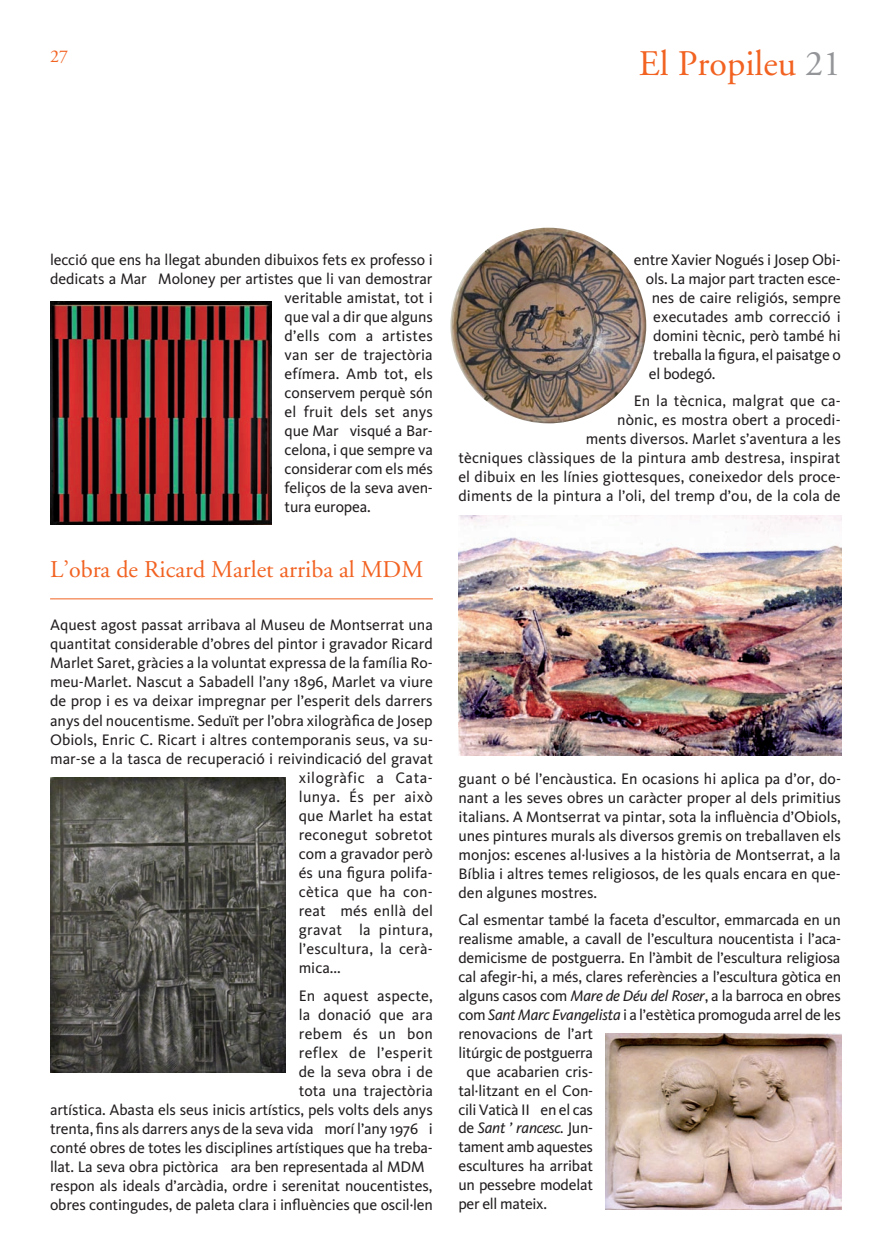
<style>
.page{position:relative;width:892px;height:1259px;background:#fff}
.page>*{position:absolute;margin:0;border:0;box-sizing:border-box;transform-origin:0 0}
.t1{font:36px "Adobe Garamond";color:#f26221}
.t2{font:24px "Adobe Garamond";color:#f26221}
.t3{font:18px "Adobe Garamond";color:#f26221}
.t4{font:15.75px/18.9px "Kievit";letter-spacing:-.005em;color:#231f20;text-align:right}
.t5{font:15.75px "Kievit";letter-spacing:.015em;color:#231f20}
.t6{font:15.75px "Kievit";letter-spacing:.02em;color:#231f20}
.t7{font:15.75px "Kievit";letter-spacing:.035em;color:#231f20}
.t8{font:15.75px "Kievit";letter-spacing:.025em;color:#231f20}
.s1{color:#939598}
.s2{font-style:italic}
</style>
<div class="page">
<hr style="left:50px;top:598px;width:383px;height:1px;background:#f26221">
<img style="left:50px;top:301px;width:222px;height:223px">
<img style="left:459px;top:516px;width:382px;height:240px">
<img style="left:606px;top:1033px;width:235px;height:177px">
<img style="left:51px;top:777px;width:235px;height:295px">
<img style="left:450px;top:228px;width:196px;height:195px;border-radius:98px">
<p class="t3" style="left:50px;top:47px;width:19px">27</p>
<h1 class="t1" style="left:639px;top:45px;width:204px">El Propileu <span class="s1">21</span></h1>
<p class="t4" style="left:50px;top:250px;width:384px">lecció que ens ha llegat abunden dibuixos fets ex professo i</p>
<p class="t4" style="left:50px;top:269px;width:384px">dedicats a Mark Moloney per artistes que li van demostrar</p>
<p class="t4" style="left:284px;top:288px;width:150px">veritable amistat, tot i</p>
<p class="t4" style="left:284px;top:307px;width:150px">que val a dir que alguns</p>
<p class="t5" style="left:284px;top:327px;width:150px">d’ells com a artistes</p>
<p class="t4" style="left:284px;top:345px;width:150px">van ser de trajectòria</p>
<p class="t4" style="left:284px;top:364px;width:150px">efímera. Amb tot, els</p>
<p class="t4" style="left:284px;top:383px;width:150px">conservem perquè són</p>
<p class="t4" style="left:284px;top:403px;width:150px">el fruit dels set anys</p>
<p class="t4" style="left:284px;top:422px;width:150px">que Mark visqué a Bar-</p>
<p class="t4" style="left:284px;top:441px;width:150px">celona, i que sempre va</p>
<p class="t4" style="left:284px;top:460px;width:150px">considerar com els més</p>
<p class="t4" style="left:284px;top:479px;width:150px">feliços de la seva aven-</p>
<p class="t4" style="left:284px;top:498px;width:88px">tura europea.</p>
<h2 class="t2" style="left:50px;top:557px;width:375px">L’obra de Ricard Marlet arriba al MDM</h2>
<p class="t4" style="left:50px;top:616px;width:384px">Aquest agost passat arribava al Museu de Montserrat una</p>
<p class="t4" style="left:50px;top:635px;width:384px">quantitat considerable d’obres del pintor i gravador Ricard</p>
<p class="t4" style="left:50px;top:654px;width:384px">Marlet Saret, gràcies a la voluntat expressa de la família Ro-</p>
<p class="t4" style="left:50px;top:673px;width:384px">meu-Marlet. Nascut a Sabadell l’any 1896, Marlet va viure</p>
<p class="t4" style="left:50px;top:692px;width:384px">de prop i es va deixar impregnar per l’esperit dels darrers</p>
<p class="t4" style="left:50px;top:711px;width:384px">anys del noucentisme. Seduït per l’obra xilogràfica de Josep</p>
<p class="t4" style="left:50px;top:730px;width:384px">Obiols, Enric C. Ricart i altres contemporanis seus, va su-</p>
<p class="t4" style="left:50px;top:749px;width:384px">mar-se a la tasca de recuperació i reivindicació del gravat</p>
<p class="t7" style="left:299px;top:768px;width:136px">xilogràfic a Cata-</p>
<p class="t8" style="left:299px;top:787px;width:136px">lunya. És per això</p>
<p class="t4" style="left:299px;top:806px;width:136px">que Marlet ha estat</p>
<p class="t5" style="left:299px;top:825px;width:136px">reconegut sobretot</p>
<p class="t4" style="left:299px;top:844px;width:136px">com a gravador però</p>
<p class="t4" style="left:299px;top:863px;width:136px">és una figura polifa-</p>
<p class="t6" style="left:299px;top:882px;width:136px">cètica que ha con-</p>
<p class="t4" style="left:299px;top:901px;width:136px">reat –més enllà del</p>
<p class="t6" style="left:299px;top:921px;width:136px">gravat– la pintura,</p>
<p class="t5" style="left:299px;top:940px;width:136px">l’escultura, la cerà-</p>
<p class="t4" style="left:299px;top:958px;width:44px">mica...</p>
<p class="t4" style="left:50px;top:986px;width:384px">En aquest aspecte,<br>la donació que ara<br>rebem és un bon<br>reflex de l’esperit<br>de la seva obra i de<br>tota una trajectòria<br>artística. Abasta els seus inicis artístics, pels volts dels anys trenta, fins als darrers anys de la seva vida –morí l’any 1976– i conté obres de totes les disciplines artístiques que ha treba&shy;llat. La seva obra pictòrica –ara ben representada al MDM– respon als ideals d’arcàdia, ordre i serenitat noucentistes, obres contingudes, de paleta clara i influències que oscil·len</p>
<p class="t4" style="left:634px;top:250px;width:209px">entre Xavier Nogués i Josep Obi-</p>
<p class="t4" style="left:646px;top:269px;width:196px">ols. La major part tracten esce-</p>
<p class="t4" style="left:652px;top:288px;width:191px">nes de caire religiós, sempre</p>
<p class="t4" style="left:653px;top:307px;width:189px">executades amb correcció i</p>
<p class="t4" style="left:653px;top:326px;width:189px">domini tècnic, però també hi</p>
<p class="t4" style="left:653px;top:345px;width:189px">treballa la figura, el paisatge o</p>
<p class="t4" style="left:649px;top:364px;width:68px">el bodegó.</p>
<p class="t4" style="left:458px;top:391px;width:384px">En la tècnica, malgrat que ca-<br>nònic, es mostra obert a procedi-<br>ments diversos. Marlet s’aventura a les<br>tècniques clàssiques de la pintura amb destresa, inspirat el dibuix en les línies giottesques, coneixedor dels proce&shy;diments de la pintura a l’oli, del tremp d’ou, de la cola de</p>
<p class="t4" style="left:458px;top:770px;width:384px;text-align:justify">guant o bé l’encàustica. En ocasions hi aplica pa d’or, do&shy;nant a les seves obres un caràcter proper al dels primitius italians. A Montserrat va pintar, sota la influència d’Obiols, unes pintures murals als diversos gremis on treballaven els monjos: escenes al·lusives a la història de Montserrat, a la Bíblia i altres temes religiosos, de les quals encara en que&shy;den algunes mostres.</p>
<p class="t4" style="left:458px;top:911px;width:384px;text-align:left">Cal esmentar també la faceta d’escultor, emmarcada en un realisme amable, a cavall de l’escultura noucentista i l’aca&shy;demicisme de postguerra. En l’àmbit de l’escultura religiosa cal afegir-hi, a més, clares referències a l’escultura gòtica en alguns casos com <span class="s2">Mare de Déu del Roser</span>, a la barroca en obres com <span class="s2">Sant Marc Evangelista</span> i a l’estètica promoguda arrel de les renovacions de l’art<br>litúrgic de postguerra<br>–que acabarien cris-<br>tal·litzant en el Con-<br>cili Vaticà II– en el cas<br>de <span class="s2">Sant Francesc.</span> Jun-<br>tament amb aquestes<br>escultures ha arribat<br>un pessebre modelat<br>per ell mateix.</p>
</div>
